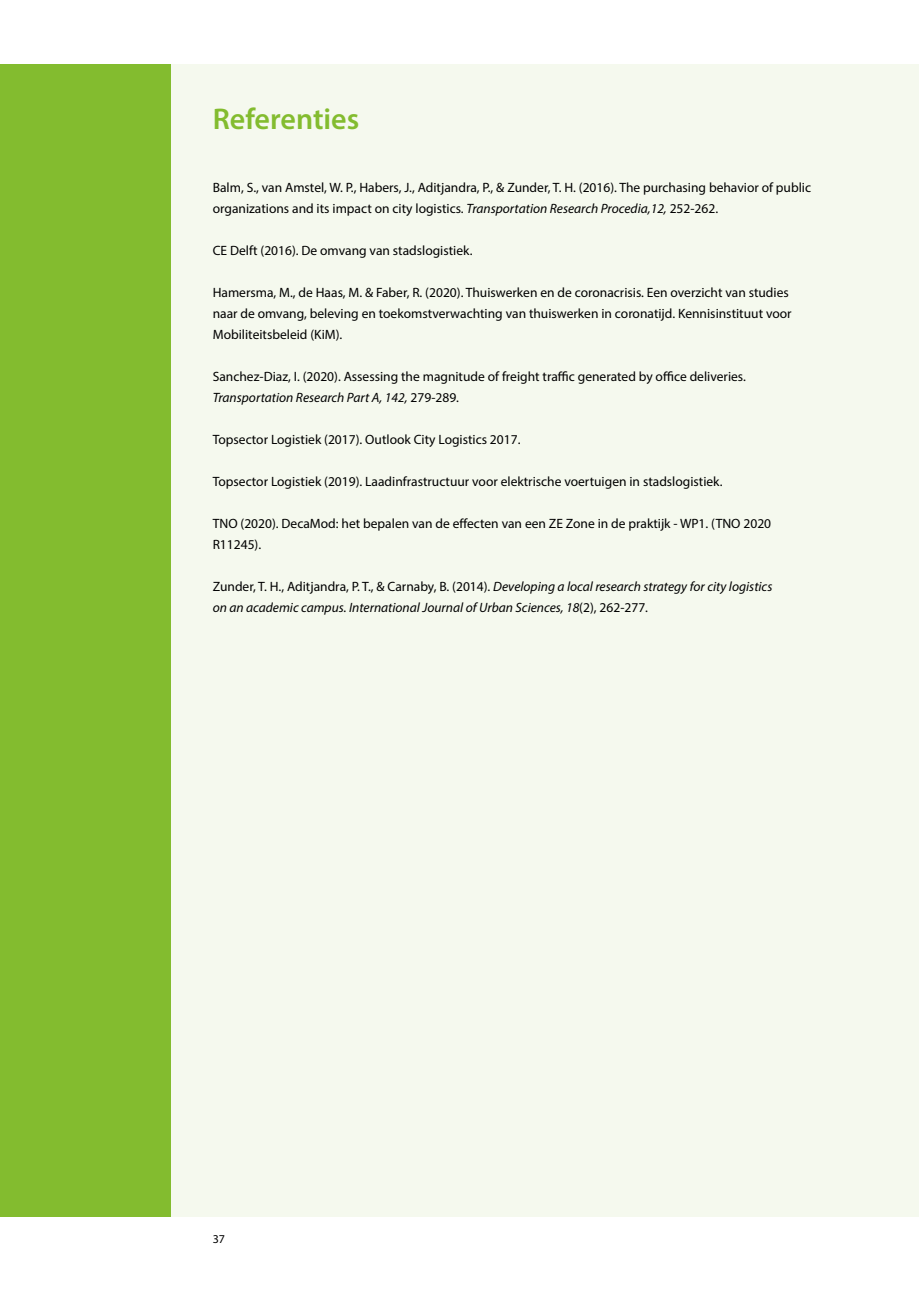
<style>
.page{position:relative;width:919px;height:1289px;background:#fff}
.page>*{position:absolute;margin:0;border:0;box-sizing:border-box;transform-origin:0 0}
.t1{font:600 30px "Myriad Pro";color:#83bc2f}
.t2{font:13.5px/21px "Myriad Pro";color:#000}
.t3{font:italic 13.5px/21px "Myriad Pro";color:#000}
.t4{font:12px "Myriad Pro";color:#000}
.s1{font-style:italic}
.s2{font-style:normal}
</style>
<div class="page">
<div style="left:210px;top:1191px;width:708px;height:31px;background:linear-gradient(to right,#fff,#fff)"></div>
<div style="left:0;top:64px;width:918px;height:1152px;background:#f5f9ee"></div>
<div style="left:0;top:64px;width:170px;height:1152px;background:#83bc2f"></div>
<h1 class="t1" style="left:213px;top:100px;width:148px">Referenties</h1>
<p class="t2" style="left:213px;top:177px;width:600px">Balm, S., van Amstel, W. P., Habers, J., Aditjandra, P., &amp; Zunder, T. H. (2016). The purchasing behavior of public organizations and its impact on city logistics. <span class="s1">Transportation Research Procedia,12,</span> 252-262.</p>
<p class="t2" style="left:213px;top:240px;width:261px">CE Delft (2016). De omvang van stadslogistiek.</p>
<p class="t2" style="left:213px;top:282px;width:580px">Hamersma, M., de Haas, M. &amp; Faber, R. (2020). Thuiswerken en de coronacrisis. Een overzicht van studies naar de omvang, beleving en toekomstverwachting van thuiswerken in coronatijd. Kennisinstituut voor<br>Mobiliteitsbeleid (KiM).</p>
<p class="t2" style="left:213px;top:366px;width:534px">Sanchez-Diaz, I. (2020). Assessing the magnitude of freight traffic generated by office deliveries.<br><span class="s1">Transportation Research Part A, 142,</span> 279-289.</p>
<p class="t2" style="left:213px;top:429px;width:309px">Topsector Logistiek (2017). Outlook City Logistics 2017.</p>
<p class="t2" style="left:213px;top:471px;width:511px">Topsector Logistiek (2019). Laadinfrastructuur voor elektrische voertuigen in stadslogistiek.</p>
<p class="t2" style="left:213px;top:513px;width:560px">TNO (2020). DecaMod: het bepalen van de effecten van een ZE Zone in de praktijk - WP1. (TNO 2020<br>R11245).</p>
<p class="t3" style="left:213px;top:576px;width:561px"><span class="s2">Zunder, T. H., Aditjandra, P. T., &amp; Carnaby, B. (2014).</span> Developing a local research strategy for city logistics on an academic campus. International Journal of Urban Sciences, 18<span class="s2">(2), 262-277.</span></p>
<p class="t4" style="left:213px;top:1231px;width:14px">37</p>
</div>
